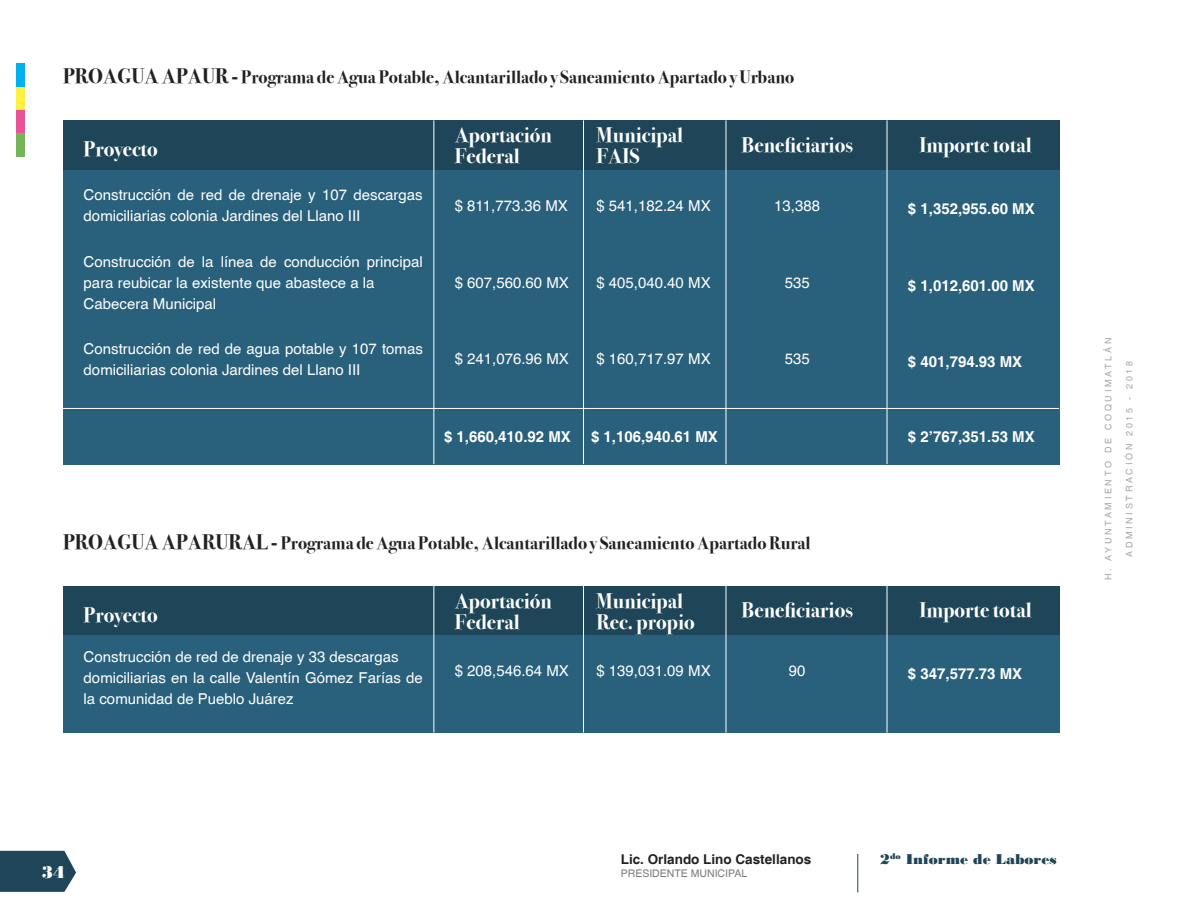
<style>
.page{position:relative;width:1188px;height:918px;background:#fff}
.page>*{position:absolute;margin:0;border:0;box-sizing:border-box;transform-origin:0 0}
.t1{font:700 21px/21px "Bodoni Svty Two ITCTT";color:#fff}
.t2{font:700 18px "Bodoni Svty Two ITCTT";color:#212121}
.t3{font:18px "Bodoni MT Black";color:#fff}
.t4{font:15px/21px "Helvetica";color:#fff}
.t5{font:700 15px "Helvetica";color:#fff}
.t6{font:15px "Bodoni MT Black";color:#1e4558}
.t7{font:700 13.5px "Helvetica";color:#212121}
.t8{font:10.5px "Helvetica";color:#7a7a7a}
.t9{font:9px "Helvetica";letter-spacing:.3em;color:#a6a6a6}
.t10{font:8.7px "Bodoni MT Black";color:#1e4558}
.s1{font-size:21px}
.s2{font-size:15px}
</style>
<div class="page">
<hr style="left:857px;top:854px;width:1px;height:38px;background:#1e4558">
<svg style="left:0;top:851px;width:76px;height:41px;background:#2f5365"></svg>
<div style="left:16px;top:64px;width:9px;height:23px;background:#00b1eb"></div>
<div style="left:16px;top:87px;width:9px;height:23px;background:#fff042"></div>
<div style="left:16px;top:110px;width:9px;height:24px;background:#ea5297"></div>
<div style="left:16px;top:134px;width:9px;height:23px;background:#75b558"></div>
<div style="left:63px;top:121px;width:997px;height:49px;background:#1e4558"></div>
<div style="left:63px;top:586px;width:997px;height:50px;background:#1e4558"></div>
<div style="left:63px;top:170px;width:997px;height:294px;background:#29607b"></div>
<div style="left:63px;top:636px;width:997px;height:97px;background:#29607b"></div>
<hr style="left:887px;top:120px;width:1px;height:344px;background:#fff">
<hr style="left:887px;top:586px;width:1px;height:147px;background:#fff">
<hr style="left:726px;top:120px;width:1px;height:344px;background:#fff">
<hr style="left:726px;top:586px;width:1px;height:147px;background:#fff">
<hr style="left:583px;top:120px;width:1px;height:344px;background:#fff">
<hr style="left:583px;top:586px;width:1px;height:147px;background:#fff">
<hr style="left:433px;top:120px;width:1px;height:344px;background:#fff">
<hr style="left:433px;top:586px;width:1px;height:147px;background:#fff">
<hr style="left:62px;top:408px;width:997px;height:1px;background:#fff">
<p class="t2" style="left:63px;top:62px;width:733px"><span class="s1">PROAGUA APAUR -</span> Programa de Agua Potable, Alcantarillado y Saneamiento Apartado y Urbano</p>
<h1 class="t1" style="left:84px;top:137px;width:76px">Proyecto</h1>
<p class="t4" style="left:84px;top:184px;width:341px">Construcción de red de drenaje y 107 descargas domiciliarias colonia Jardines del Llano III</p>
<p class="t4" style="left:84px;top:250px;width:341px">Construcción de la línea de conducción principal para reubicar la existente que abastece a la<br>Cabecera Municipal</p>
<p class="t4" style="left:84px;top:338px;width:341px">Construcción de red de agua potable y 107 tomas domiciliarias colonia Jardines del Llano III</p>
<h1 class="t1" style="left:455px;top:123px;width:99px">Aportación<br>Federal</h1>
<h1 class="t1" style="left:596px;top:123px;width:88px">Municipal<br>FAIS</h1>
<p class="t4" style="left:455px;top:195px;width:115px">$ 811,773.36 MX</p>
<p class="t4" style="left:596px;top:195px;width:116px">$ 541,182.24 MX</p>
<p class="t4" style="left:455px;top:271px;width:116px">$ 607,560.60 MX</p>
<p class="t4" style="left:596px;top:271px;width:116px">$ 405,040.40 MX</p>
<p class="t4" style="left:455px;top:348px;width:116px">$ 241,076.96 MX</p>
<p class="t4" style="left:596px;top:348px;width:116px">$ 160,717.97 MX</p>
<p class="t5" style="left:444px;top:427px;width:128px">$ 1,660,410.92 MX</p>
<p class="t5" style="left:591px;top:427px;width:128px">$ 1,106,940.61 MX</p>
<h1 class="t1" style="left:742px;top:133px;width:113px">Beneficiarios</h1>
<p class="t4" style="left:774px;top:195px;width:47px">13,388</p>
<p class="t4" style="left:785px;top:271px;width:27px">535</p>
<p class="t4" style="left:785px;top:348px;width:27px">535</p>
<p class="t2" style="left:63px;top:528px;width:749px"><span class="s1">PROAGUA APARURAL -</span> Programa de Agua Potable, Alcantarillado y Saneamiento Apartado Rural</p>
<h1 class="t1" style="left:84px;top:602px;width:76px">Proyecto</h1>
<p class="t4" style="left:84px;top:646px;width:341px">Construcción de red de drenaje y 33 descargas domiciliarias en la calle Valentín Gómez Farías de la comunidad de Pueblo Juárez</p>
<h1 class="t1" style="left:455px;top:589px;width:99px">Aportación<br>Federal</h1>
<p class="t4" style="left:455px;top:660px;width:116px">$ 208,546.64 MX</p>
<h1 class="t1" style="left:596px;top:589px;width:100px">Municipal<br>Rec. propio</h1>
<p class="t4" style="left:596px;top:660px;width:116px">$ 139,031.09 MX</p>
<h1 class="t1" style="left:742px;top:598px;width:113px">Beneficiarios</h1>
<p class="t4" style="left:789px;top:660px;width:18px">90</p>
<h1 class="t1" style="left:919px;top:133px;width:114px">Importe total</h1>
<p class="t5" style="left:908px;top:199px;width:128px">$ 1,352,955.60 MX</p>
<p class="t5" style="left:908px;top:277px;width:128px">$ 1,012,601.00 MX</p>
<p class="t5" style="left:908px;top:353px;width:116px">$ 401,794.93 MX</p>
<p class="t5" style="left:908px;top:427px;width:128px">$ 2’767,351.53 MX</p>
<h1 class="t1" style="left:919px;top:598px;width:114px">Importe total</h1>
<p class="t5" style="left:908px;top:665px;width:116px">$ 347,577.73 MX</p>
<p class="t9" style="left:1103px;top:580px;width:244px;rotate:-90deg">H. AYUNTAMIENTO DE COQUIMATLÁN</p>
<p class="t9" style="left:1124px;top:557px;width:198px;rotate:-90deg">ADMINISTRACIÓN 2015 - 2018</p>
<p class="t10" style="left:880px;top:851px;width:22px"><span class="s2">2</span>do</p>
<p class="t7" style="left:621px;top:851px;width:192px">Lic. Orlando Lino Castellanos</p>
<p class="t6" style="left:906px;top:850px;width:152px">Informe de Labores</p>
<p class="t3" style="left:41px;top:862px;width:25px">34</p>
<p class="t8" style="left:621px;top:867px;width:128px">PRESIDENTE MUNICIPAL</p>
</div>
